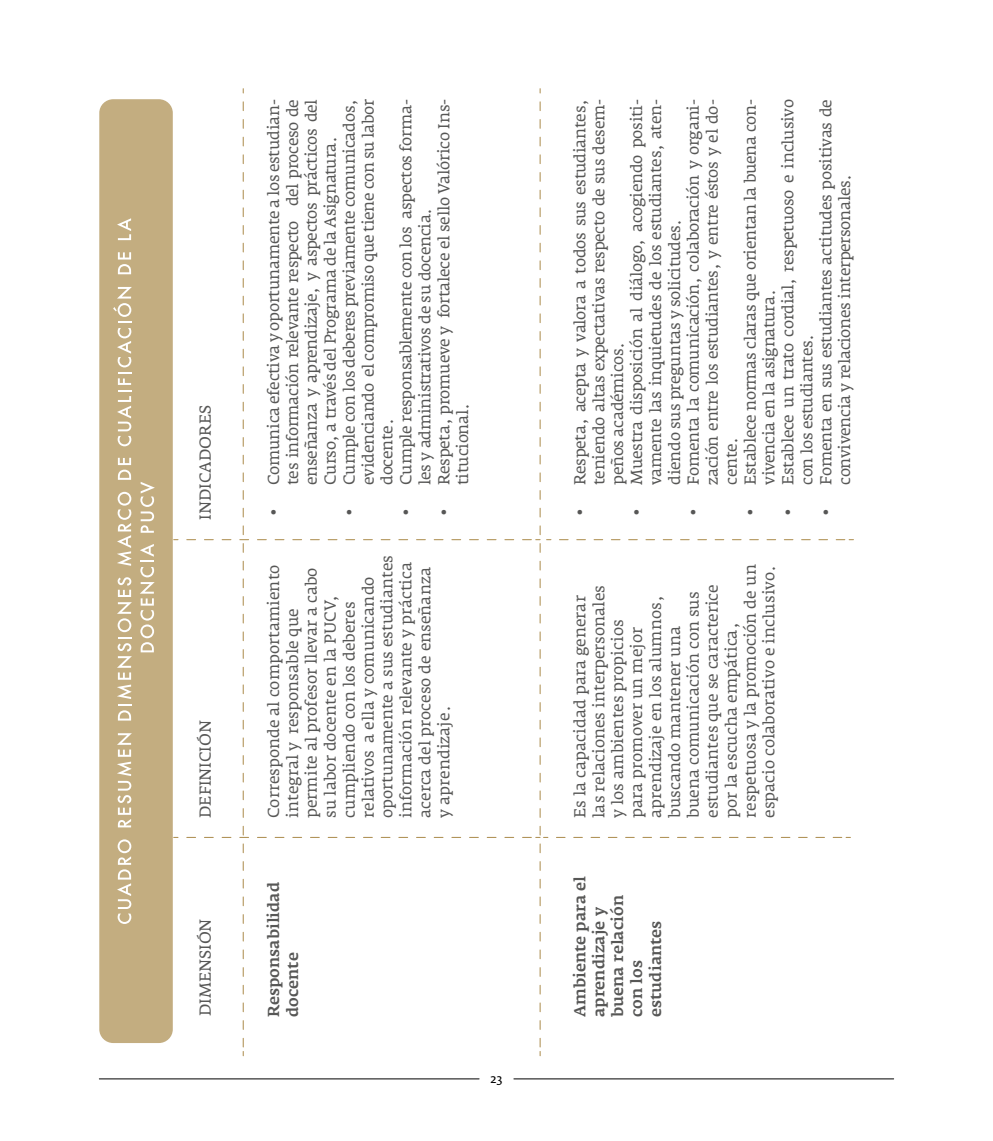
<style>
.page{position:relative;width:993px;height:1141px;background:#fff}
.page>*{position:absolute;margin:0;border:0;box-sizing:border-box;transform-origin:0 0}
.t1{font:15.75px/18.9px "Fedra Serif A Pro";letter-spacing:-.02em;color:#575756;text-align:justify}
.t2{font:15.75px/18.9px "Fedra Serif A Pro";color:#575756}
.t3{font:500 15.75px/18.9px "Fedra Serif A Pro";color:#575756}
.t4{font:12.25px "Fedra Serif A Pro";color:#000}
</style>
<div class="page">
<hr style="left:513px;top:1079px;width:380px;height:1px;background:#000">
<hr style="left:99px;top:1079px;width:380px;height:1px;background:#000">
<div style="left:99px;top:99px;width:74px;height:944px;background:#c3ad80;border-radius:14px"></div>
<svg style="left:117px;top:839px;width:14px;height:85px"></svg>
<svg style="left:117px;top:733px;width:15px;height:94px"></svg>
<svg style="left:117px;top:577px;width:15px;height:144px"></svg>
<svg style="left:117px;top:492px;width:15px;height:74px"></svg>
<svg style="left:118px;top:458px;width:13px;height:22px"></svg>
<svg style="left:113px;top:287px;width:19px;height:159px"></svg>
<svg style="left:118px;top:252px;width:13px;height:22px"></svg>
<svg style="left:117px;top:218px;width:14px;height:22px"></svg>
<svg style="left:140px;top:544px;width:15px;height:108px"></svg>
<svg style="left:140px;top:482px;width:15px;height:51px"></svg>
<svg style="left:556px;top:837px;width:294px;height:1px"></svg>
<svg style="left:559px;top:539px;width:294px;height:1px"></svg>
<svg style="left:187px;top:102px;width:363px;height:954px"></svg>
<p class="t2" style="left:196px;top:520px;width:116px;rotate:-90deg">INDICADORES</p>
<p class="t2" style="left:196px;top:818px;width:99px;rotate:-90deg">DEFINICIÓN</p>
<p class="t2" style="left:196px;top:1016px;width:99px;rotate:-90deg">DIMENSIÓN</p>
<p class="t1" style="left:264px;top:485px;width:387px;text-indent:-32px;rotate:-90deg">• Comunica efectiva y oportunamente a los estudian&shy;tes información relevante respecto del proceso de enseñanza y aprendizaje, y aspectos prácticos del Curso, a través del Programa de la Asignatura.</p>
<p class="t1" style="left:340px;top:485px;width:387px;text-indent:-32px;rotate:-90deg">• Cumple con los deberes previamente comunicados, evidenciando el compromiso que tiene con su labor docente.</p>
<p class="t1" style="left:396px;top:485px;width:387px;text-indent:-32px;rotate:-90deg">• Cumple responsablemente con los aspectos forma&shy;les y administrativos de su docencia.</p>
<p class="t1" style="left:434px;top:485px;width:387px;text-indent:-32px;rotate:-90deg">• Respeta, promueve y fortalece el sello Valórico Ins&shy;titucional.</p>
<p class="t1" style="left:570px;top:485px;width:387px;text-indent:-32px;rotate:-90deg">• Respeta, acepta y valora a todos sus estudiantes, teniendo altas expectativas respecto de sus desem&shy;peños académicos.</p>
<p class="t1" style="left:627px;top:485px;width:387px;text-indent:-32px;rotate:-90deg">• Muestra disposición al diálogo, acogiendo positi&shy;vamente las inquietudes de los estudiantes, aten&shy;diendo sus preguntas y solicitudes.</p>
<p class="t1" style="left:683px;top:485px;width:387px;text-indent:-32px;rotate:-90deg">• Fomenta la comunicación, colaboración y organi&shy;zación entre los estudiantes, y entre éstos y el do&shy;cente.</p>
<p class="t1" style="left:740px;top:485px;width:387px;text-indent:-32px;rotate:-90deg">• Establece normas claras que orientan la buena con&shy;vivencia en la asignatura.</p>
<p class="t1" style="left:778px;top:485px;width:387px;text-indent:-32px;rotate:-90deg">• Establece un trato cordial, respetuoso e inclusivo con los estudiantes.</p>
<p class="t1" style="left:816px;top:485px;width:387px;text-indent:-32px;rotate:-90deg">• Fomenta en sus estudiantes actitudes positivas de convivencia y relaciones interpersonales.</p>
<p class="t2" style="left:264px;top:818px;width:264px;rotate:-90deg">Corresponde al comportamiento integral y responsable que permite al profesor llevar a cabo su labor docente en la PUCV, cumpliendo con los deberes relativos a ella y comunicando oportunamente a sus estudiantes información relevante y práctica acerca del proceso de enseñanza y aprendizaje.</p>
<p class="t2" style="left:570px;top:818px;width:255px;rotate:-90deg">Es la capacidad para generar<br>las relaciones interpersonales<br>y los ambientes propicios<br>para promover un mejor aprendizaje en los alumnos, buscando mantener una<br>buena comunicación con sus estudiantes que se caracterice por la escucha empática, respetuosa y la promoción de un espacio colaborativo e inclusivo.</p>
<p class="t3" style="left:264px;top:1017px;width:137px;rotate:-90deg">Responsabilidad docente</p>
<p class="t3" style="left:570px;top:1017px;width:143px;rotate:-90deg">Ambiente para el aprendizaje y buena relación con los estudiantes</p>
<p class="t4" style="left:490px;top:1071px;width:13px">23</p>
</div>
